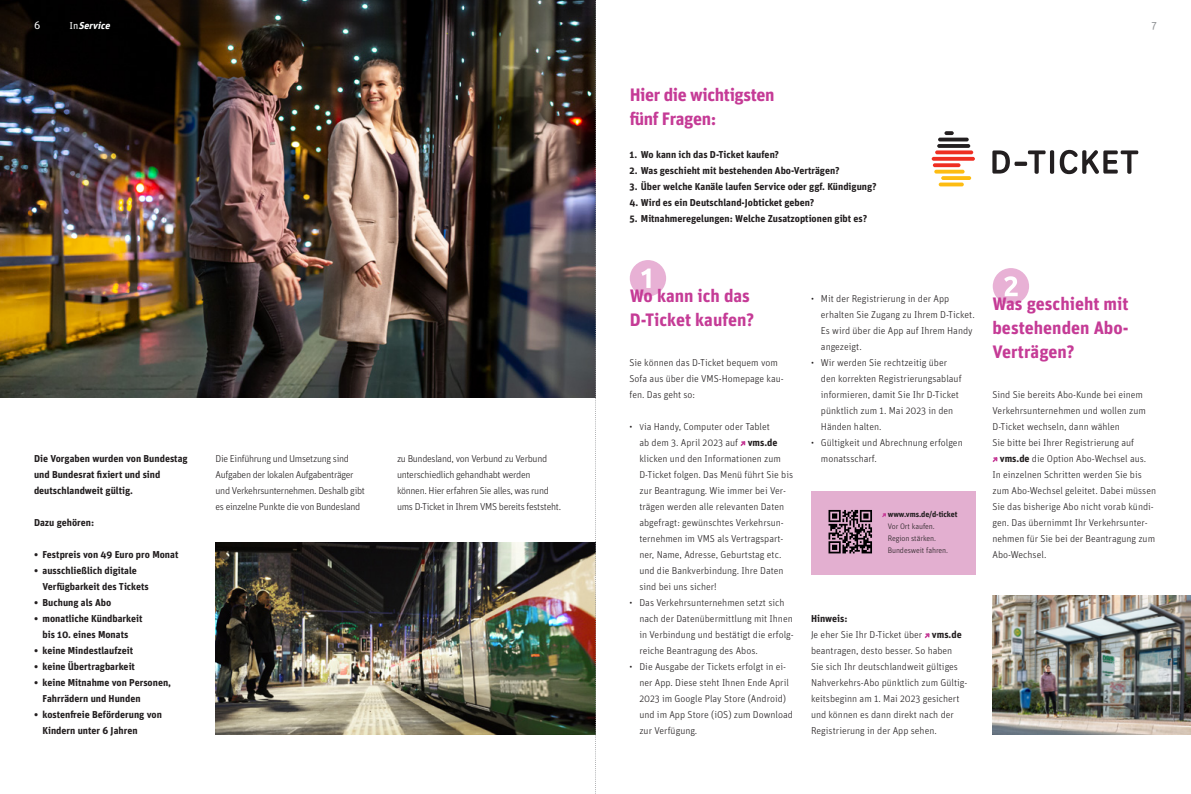
<style>
.page{position:relative;width:1191px;height:794px;background:#fff}
.page>*{position:absolute;margin:0;border:0;box-sizing:border-box;transform-origin:0 0}
.t1{font:700 18px/24px "Unit OT";color:#c53b96}
.t2{font:700 18px/24px "Unit OT";letter-spacing:-.02em;color:#c53b96}
.t3{font:11px "Unit OT";color:#fff}
.t4{font:11px "Unit OT";color:#939598}
.t5{font:300 10px/16px "Unit OT";color:#231f20}
.t6{font:700 10px/16px "Unit OT";color:#231f20}
.t7{font:300 10px/16px "Unit OT";letter-spacing:-.03em;color:#231f20}
.t8{font:italic 700 10px "Unit OT";color:#fff}
.t9{font:300 8px/12px "Unit OT";letter-spacing:-.01em;color:#231f20}
.t10{font:700 8px "Unit OT";letter-spacing:-.01em;color:#231f20}
.s1{font-weight:400;font-style:normal}
.s2{font-size:8.5px}
.s3{font-weight:700}
</style>
<div class="page">
<svg style="left:627px;top:257px;width:42px;height:42px"></svg>
<div style="left:624px;top:254px;width:48px;height:48px;border:6px solid #fff;border-radius:50%"></div>
<svg style="left:641px;top:268px;width:9px;height:20px"></svg>
<img style="left:0;top:0;width:595px;height:397px">
<svg style="left:740px;top:441px;width:6px;height:5px"></svg>
<svg style="left:992px;top:457px;width:6px;height:5px"></svg>
<svg style="left:924px;top:633px;width:6px;height:6px"></svg>
<svg style="left:989px;top:265px;width:43px;height:42px"></svg>
<div style="left:986px;top:262px;width:49px;height:48px;border:6px solid #fff;border-radius:50%"></div>
<svg style="left:1004px;top:276px;width:13px;height:20px"></svg>
<img style="left:992px;top:595px;width:199px;height:139px">
<div style="left:811px;top:491px;width:164px;height:83px;background:#e3afd0"></div>
<img style="left:215px;top:542px;width:380px;height:192px">
<svg style="left:937px;top:144px;width:33px;height:4px"></svg>
<hr style="left:938px;top:138px;width:30px;height:3px;background:#231f20;border-radius:2px">
<svg style="left:944px;top:131px;width:9px;height:4px"></svg>
<svg style="left:938px;top:182px;width:25px;height:4px"></svg>
<svg style="left:941px;top:176px;width:30px;height:4px"></svg>
<svg style="left:934px;top:170px;width:30px;height:4px"></svg>
<svg style="left:933px;top:163px;width:27px;height:4px"></svg>
<svg style="left:931px;top:157px;width:44px;height:4px"></svg>
<svg style="left:935px;top:150px;width:38px;height:4px"></svg>
<svg style="left:992px;top:150px;width:146px;height:24px"></svg>
<svg style="left:882px;top:513px;width:4px;height:4px"></svg>
<svg style="left:828px;top:510px;width:44px;height:43px"></svg>
<svg style="left:595px;top:0;width:1px;height:794px"></svg>
<p class="t3" style="left:34px;top:18px;width:8px">6</p>
<p class="t8" style="left:69px;top:19px;width:44px"><span class="s1">I n</span> Service</p>
<p class="t4" style="left:1151px;top:18px;width:7px">7</p>
<h1 class="t2" style="left:629px;top:82px;width:146px">Hier die wichtigsten fünf Fragen:</h1>
<p class="t6" style="left:34px;top:450px;width:155px">Die Vorgaben wurden von Bundestag und Bundesrat fixiert und sind deutschlandweit gültig.</p>
<p class="t6" style="left:34px;top:514px;width:62px">Dazu gehören:</p>
<p class="t6" style="left:34px;top:546px;width:146px">• Festpreis von 49 Euro pro Monat</p>
<p class="t6" style="left:43px;top:562px;width:108px;text-indent:-8px">• ausschließlich digitale<br>Verfügbarkeit des Tickets</p>
<p class="t6" style="left:34px;top:594px;width:79px">• Buchung als Abo</p>
<p class="t6" style="left:34px;top:610px;width:110px;text-align:center">• monatliche Kündbarkeit bis 10. eines Monats</p>
<p class="t6" style="left:34px;top:642px;width:101px">• keine Mindestlaufzeit</p>
<p class="t6" style="left:34px;top:658px;width:102px">• keine Übertragbarkeit</p>
<p class="t6" style="left:43px;top:674px;width:130px;text-indent:-8px">• keine Mitnahme von Personen,<br>Fahrrädern und Hunden</p>
<p class="t6" style="left:43px;top:706px;width:121px;text-indent:-8px">• kostenfreie Beförderung von<br>Kindern unter 6 Jahren</p>
<p class="t7" style="left:215px;top:451px;width:151px">Die Einführung und Umsetzung sind Aufgaben der lokalen Aufgabenträger und Verkehrsunternehmen. Deshalb gibt es einzelne Punkte die von Bundesland</p>
<p class="t7" style="left:397px;top:451px;width:166px">zu Bundesland, von Verbund zu Verbund unterschiedlich gehandhabt werden können. Hier erfahren Sie alles, was rund ums D-Ticket in Ihrem VMS bereits feststeht.</p>
<p class="t6" style="left:629px;top:146px;width:151px">1. Wo kann ich das D-Ticket kaufen?</p>
<p class="t6" style="left:629px;top:162px;width:211px">2. Was geschieht mit bestehenden Abo-Verträgen?</p>
<p class="t6" style="left:629px;top:178px;width:249px">3. Über welche Kanäle laufen Service oder ggf. Kündigung?</p>
<p class="t6" style="left:629px;top:194px;width:186px">4. Wird es ein Deutschland-Jobticket geben?</p>
<p class="t6" style="left:629px;top:210px;width:239px">5. Mitnahmeregelungen: Welche Zusatzoptionen gibt es?</p>
<h1 class="t1" style="left:629px;top:283px;width:126px">Wo kann ich das<br>D-Ticket kaufen?</h1>
<p class="t5" style="left:629px;top:355px;width:156px">Sie können das D-Ticket bequem vom<br>Sofa aus über die VMS-Homepage kau&shy;fen. Das geht so:</p>
<p class="t5" style="left:639px;top:419px;width:155px;text-indent:-10px">• <span class="s2">V</span>ia Handy, Computer oder Tablet<br>ab dem 3. April 2023 auf <span class="s3">vms.de </span>klicken und den Informationen zum D-Ticket folgen. Das Menü führt Sie bis zur Beantragung. Wie immer bei Ver&shy;trägen werden alle relevanten Daten abgefragt: gewünschtes Verkehrsun&shy;ternehmen im VMS als Vertragspart&shy;ner, Name, Adresse, Geburtstag etc. und die Bankverbindung. Ihre Daten sind bei uns sicher!</p>
<p class="t5" style="left:639px;top:595px;width:156px;text-indent:-10px">• Das Verkehrsunternehmen setzt sich nach der Datenübermittlung mit Ihnen in Verbindung und bestätigt die erfolg&shy;reiche Beantragung des Abos.</p>
<p class="t5" style="left:639px;top:659px;width:155px;text-indent:-10px">• Die Ausgabe der Tickets erfolgt in ei&shy;ner App. Diese steht Ihnen Ende April<br>2023 im Google Play Store (Android) und im App Store (iOS) zum Download zur Verfügung.</p>
<p class="t5" style="left:821px;top:291px;width:155px;text-indent:-10px">• Mit der Registrierung in der App erhalten Sie Zugang zu Ihrem D-Ticket.<br>Es wird über die App auf Ihrem Handy angezeigt.</p>
<p class="t5" style="left:821px;top:355px;width:142px;text-indent:-10px">• Wir werden Sie rechtzeitig über den korrekten Registrierungsablauf informieren, damit Sie Ihr D-Ticket pünktlich zum 1. Mai 2023 in den<br>Händen halten.</p>
<p class="t5" style="left:821px;top:435px;width:143px;text-indent:-10px">• Gültigkeit und Abrechnung erfolgen monatsscharf.</p>
<p class="t10" style="left:887px;top:509px;width:71px">www.vms.de/d-ticket</p>
<p class="t9" style="left:887px;top:520px;width:62px">Vor Ort kaufen.<br>Region stärken.<br>Bundesweit fahren.</p>
<p class="t5" style="left:811px;top:611px;width:158px"><span class="s3">Hinweis:<br></span>Je eher Sie Ihr D-Ticket über <span class="s3">vms.de </span>beantragen, desto besser. So haben<br>Sie sich Ihr deutschlandweit gültiges<br>Nahverkehrs-Abo pünktlich zum Gültig&shy;keitsbeginn am 1. Mai 2023 gesichert und können es dann direkt nach der<br>Registrierung in der App sehen.</p>
<h1 class="t1" style="left:992px;top:291px;width:138px;text-align:justify">Was geschieht mit bestehenden Abo-Verträgen?</h1>
<p class="t5" style="left:992px;top:387px;width:155px">Sind Sie bereits Abo-Kunde bei einem Verkehrsunternehmen und wollen zum D-Ticket wechseln, dann wählen<br>Sie bitte bei Ihrer Registrierung auf</p>
<p class="t5" style="left:992px;top:451px;width:165px;text-indent:7px"><span class="s3">vms.de</span> die Option Abo-Wechsel aus.<br>In einzelnen Schritten werden Sie bis zum Abo-Wechsel geleitet. Dabei müssen Sie das bisherige Abo nicht vorab kündi&shy;gen. Das übernimmt Ihr Verkehrsunter&shy;nehmen für Sie bei der Beantragung zum Abo-Wechsel.</p>
</div>
